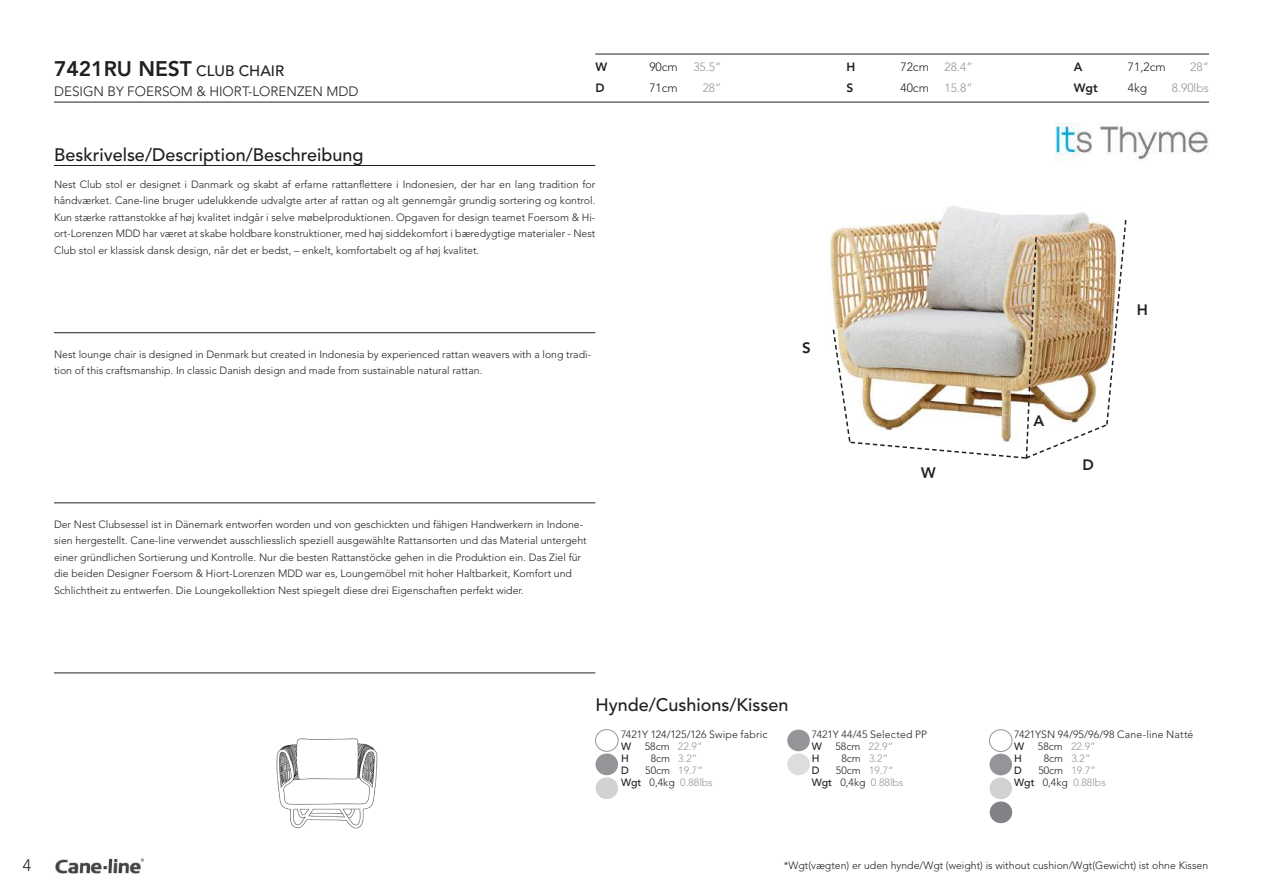
<style>
.page{position:relative;width:1263px;height:893px;background:#fff}
.page>*{position:absolute;margin:0;border:0;box-sizing:border-box;transform-origin:0 0}
.t1{font:800 21px "Avenir LT Pro";color:#231f20}
.t2{font:500 18px "Avenir LT Pro";color:#231f20}
.t3{font:300 16.5px "Avenir LT Pro";color:#231f20}
.t4{font:800 15px "Avenir LT Pro";color:#231f20}
.t5{font:300 13.5px "Avenir LT Pro";color:#231f20}
.t6{font:300 12px "Avenir LT Pro";color:#939598}
.t7{font:300 12px "Avenir LT Pro";color:#231f20}
.t8{font:800 12px "Avenir LT Pro";color:#231f20}
.t9{font:300 10.5px/16.5px "Avenir LT Pro";color:#231f20}
.t10{font:300 10.5px/12px "Avenir LT Pro";color:#939598}
.t11{font:500 10.5px "Avenir LT Pro";color:#231f20}
.s1{font-weight:500;font-size:15px}
.s2{color:#231f20}
.s3{font-weight:500;color:#231f20}
</style>
<div class="page">
<hr style="left:54px;top:102px;width:1155px;height:1px;background:#231f20">
<hr style="left:595px;top:54px;width:614px;height:1px;background:#231f20">
<hr style="left:54px;top:165px;width:541px;height:1px;background:#231f20">
<hr style="left:54px;top:332px;width:541px;height:1px;background:#231f20">
<hr style="left:54px;top:502px;width:541px;height:1px;background:#231f20">
<hr style="left:54px;top:672px;width:541px;height:1px;background:#231f20">
<img style="left:830px;top:154px;width:259px;height:136px">
<img style="left:832px;top:218px;width:295px;height:241px">
<img style="left:276px;top:738px;width:102px;height:91px">
<div style="left:595px;top:729px;width:23px;height:22px;border:1px solid #939598;border-radius:50%"></div>
<div style="left:595px;top:753px;width:23px;height:22px;background:#939598;border-radius:50%"></div>
<div style="left:595px;top:777px;width:23px;height:22px;background:#d1d2d4;border-radius:50%"></div>
<div style="left:787px;top:730px;width:23px;height:21px;background:#939598;border-radius:50%"></div>
<div style="left:787px;top:753px;width:23px;height:22px;background:#dcdddf;border-radius:50%"></div>
<div style="left:989px;top:730px;width:23px;height:22px;border:1px solid #939598;border-radius:50%"></div>
<div style="left:989px;top:754px;width:23px;height:21px;background:#939598;border-radius:50%"></div>
<div style="left:989px;top:778px;width:23px;height:21px;background:#d1d2d4;border-radius:50%"></div>
<div style="left:990px;top:801px;width:22px;height:22px;background:#808285;border-radius:50%"></div>
<img style="left:55px;top:858px;width:88px;height:16px">
<img style="left:1056px;top:124px;width:153px;height:39px">
<h1 class="t1" style="left:54px;top:56px;width:232px">7421RU NEST <span class="s1">CLUB CHAIR</span></h1>
<p class="t5" style="left:54px;top:83px;width:306px">DESIGN BY FOERSOM &amp; HIORT-LORENZEN MDD</p>
<h2 class="t2" style="left:54px;top:144px;width:311px">Beskrivelse/Description/Beschreibung</h2>
<p class="t8" style="left:595px;top:60px;width:13px">W</p>
<p class="t7" style="left:649px;top:60px;width:30px">90cm</p>
<p class="t6" style="left:693px;top:60px;width:30px">35.5”</p>
<p class="t8" style="left:595px;top:81px;width:11px">D</p>
<p class="t7" style="left:649px;top:81px;width:30px">71cm</p>
<p class="t6" style="left:703px;top:81px;width:20px">28”</p>
<p class="t9" style="left:54px;top:176px;width:543px;text-align:justify">Nest Club stol er designet i Danmark og skabt af erfarne rattanflettere i Indonesien, der har en lang tradition for håndværket. Cane-line bruger udelukkende udvalgte arter af rattan og alt gennemgår grundig sortering og kontrol.<br>Kun stærke rattanstokke af høj kvalitet indgår i selve møbelproduktionen. Opgaven for design teamet Foersom &amp; Hi&shy;ort-Lorenzen MDD har været at skabe holdbare konstruktioner, med høj siddekomfort i bæredygtige materialer - Nest Club stol er klassisk dansk design, når det er bedst, – enkelt, komfortabelt og af høj kvalitet.</p>
<p class="t9" style="left:54px;top:346px;width:539px">Nest lounge chair is designed in Denmark but created in Indonesia by experienced rattan weavers with a long tradi&shy;tion of this craftsmanship. In classic Danish design and made from sustainable natural rattan.</p>
<p class="t8" style="left:846px;top:60px;width:10px">H</p>
<p class="t7" style="left:900px;top:60px;width:30px">72cm</p>
<p class="t6" style="left:944px;top:60px;width:30px">28.4”</p>
<p class="t8" style="left:846px;top:81px;width:8px">S</p>
<p class="t7" style="left:900px;top:81px;width:30px">40cm</p>
<p class="t6" style="left:944px;top:81px;width:30px">15.8”</p>
<h3 class="t4" style="left:802px;top:339px;width:10px">S</h3>
<p class="t9" style="left:54px;top:516px;width:534px">Der Nest Clubsessel ist in Dänemark entworfen worden und von geschickten und fähigen Handwerkern in Indone&shy;sien hergestellt. Cane-line verwendet ausschliesslich speziell ausgewählte Rattansorten und das Material untergeht einer gründlichen Sortierung und Kontrolle. Nur die besten Rattanstöcke gehen in die Produktion ein. Das Ziel für die beiden Designer Foersom &amp; Hiort-Lorenzen MDD war es, Loungemöbel mit hoher Haltbarkeit, Komfort und Schlichtheit zu entwerfen. Die Loungekollektion Nest spiegelt diese drei Eigenschaften perfekt wider.</p>
<h2 class="t2" style="left:595px;top:694px;width:195px">Hynde/Cushions/Kissen</h2>
<p class="t9" style="left:621px;top:726px;width:148px">7421Y 124/125/126 Swipe fabric</p>
<p class="t11" style="left:621px;top:740px;width:12px">W</p>
<p class="t10" style="left:645px;top:740px;width:59px"><span class="s2">58cm</span> 22.9”</p>
<p class="t11" style="left:621px;top:752px;width:9px">H</p>
<p class="t10" style="left:651px;top:752px;width:48px"><span class="s2">8cm</span> 3.2”</p>
<p class="t11" style="left:621px;top:764px;width:9px">D</p>
<p class="t10" style="left:621px;top:764px;width:93px;text-indent:24px"><span class="s2">50cm</span> 19.7”<br><span class="s3">Wgt</span> <span class="s2">0,4kg</span> 0.88lbs</p>
<p class="t9" style="left:812px;top:726px;width:117px">7421Y 44/45 Selected PP</p>
<p class="t11" style="left:812px;top:740px;width:12px">W</p>
<p class="t10" style="left:835px;top:740px;width:59px"><span class="s2">58cm</span> 22.9”</p>
<p class="t11" style="left:812px;top:752px;width:9px">H</p>
<p class="t10" style="left:841px;top:752px;width:48px"><span class="s2">8cm</span> 3.2”</p>
<p class="t11" style="left:812px;top:764px;width:9px">D</p>
<p class="t10" style="left:812px;top:764px;width:93px;text-indent:24px"><span class="s2">50cm</span> 19.7”<br><span class="s3">Wgt</span> <span class="s2">0,4kg</span> 0.88lbs</p>
<p class="t8" style="left:1074px;top:60px;width:10px">A</p>
<p class="t7" style="left:1128px;top:60px;width:39px">71,2cm</p>
<p class="t6" style="left:1190px;top:60px;width:20px">28”</p>
<p class="t8" style="left:1074px;top:81px;width:25px">Wgt</p>
<p class="t7" style="left:1128px;top:81px;width:21px">4kg</p>
<p class="t6" style="left:1172px;top:81px;width:39px">8.90lbs</p>
<h3 class="t4" style="left:1033px;top:412px;width:12px">A</h3>
<h3 class="t4" style="left:1082px;top:456px;width:13px">D</h3>
<h3 class="t4" style="left:1137px;top:301px;width:13px">H</h3>
<p class="t9" style="left:1014px;top:726px;width:181px">7421YSN 94/95/96/98 Cane-line Natté</p>
<p class="t11" style="left:1014px;top:740px;width:12px">W</p>
<p class="t10" style="left:1038px;top:740px;width:59px"><span class="s2">58cm</span> 22.9”</p>
<p class="t11" style="left:1014px;top:752px;width:9px">H</p>
<p class="t10" style="left:1044px;top:752px;width:48px"><span class="s2">8cm</span> 3.2”</p>
<p class="t11" style="left:1014px;top:764px;width:9px">D</p>
<p class="t10" style="left:1014px;top:764px;width:93px;text-indent:24px"><span class="s2">50cm</span> 19.7”<br><span class="s3">Wgt</span> <span class="s2">0,4kg</span> 0.88lbs</p>
<h3 class="t3" style="left:23px;top:855px;width:10px">4</h3>
<p class="t9" style="left:784px;top:857px;width:426px">*Wgt(vægten) er uden hynde/Wgt (weight) is without cushion/Wgt(Gewicht) ist ohne Kissen</p>
</div>
